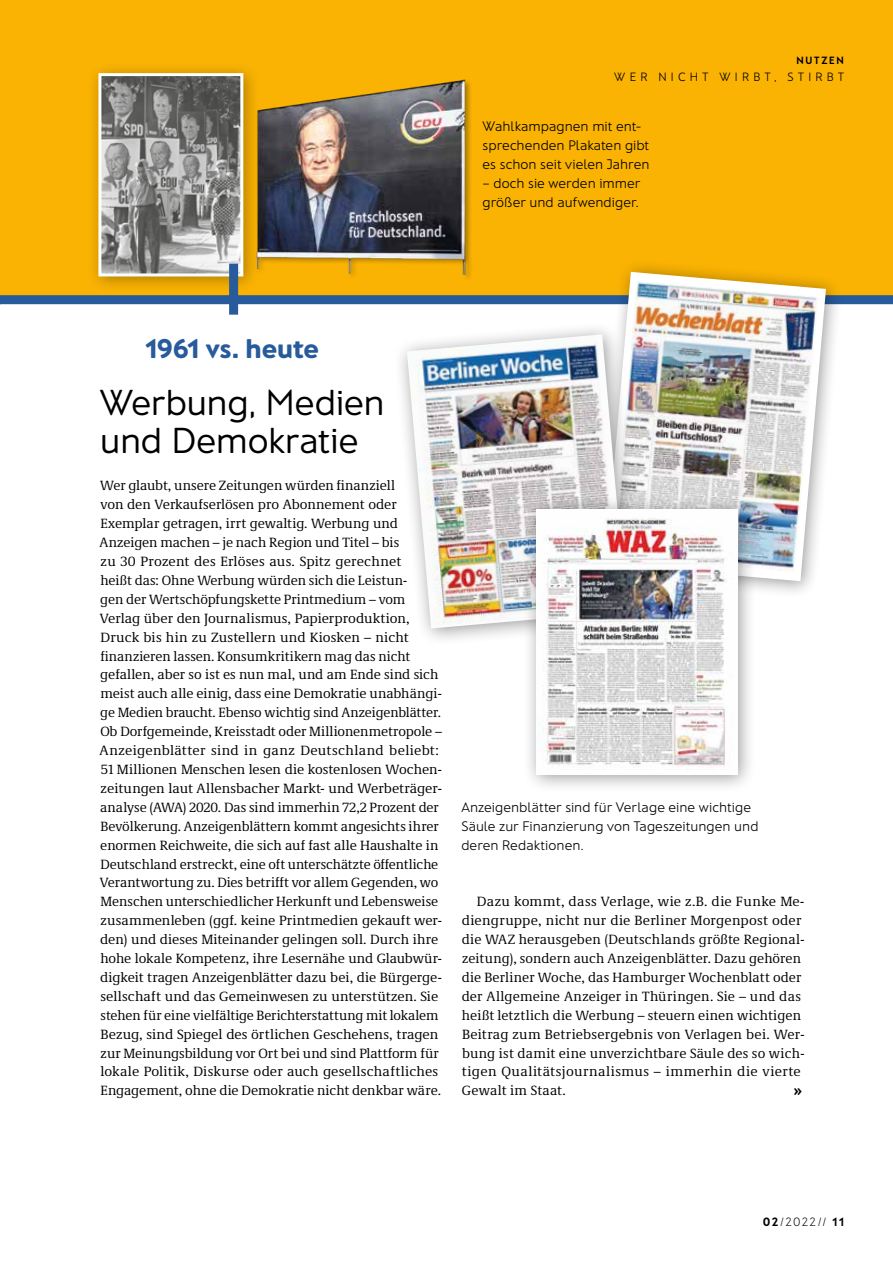
<style>
.page{position:relative;width:893px;height:1263px;background:#fff}
.page>*{position:absolute;margin:0;border:0;box-sizing:border-box;transform-origin:0 0}
.t1{font:300 36px/37.8px "Franz Sans";letter-spacing:-.01em;color:#000}
.t2{font:800 27px "Franz Sans";letter-spacing:-.01em;color:#275b9b}
.t3{font:13.8px/18.9px "Demos Next Pro";letter-spacing:.005em;color:#000}
.t4{font:300 13.8px/18.9px "Franz Sans";color:#000}
.t5{font:700 13.8px "Franz Sans";color:#000}
.t6{font:300 12px "Franz Sans";letter-spacing:.36em;color:#000}
.t7{font:200 12px "Franz Sans";color:#000}
.t8{font:700 10.5px "Franz Sans";letter-spacing:.175em;color:#000}
.s1{font-weight:700}
</style>
<div class="page">
<div style="left:0;top:0;width:893px;height:295px;background:#fab303"></div>
<hr style="left:0;top:679px;width:1px;height:584px;background:#d4d9ec">
<img style="left:0;top:916px;width:1px;height:347px">
<div style="left:0;top:295px;width:893px;height:9px;background:#275b9b"></div>
<div style="left:593px;top:259px;width:251px;height:340px;background:#000;opacity:.4"></div>
<svg style="left:605px;top:272px;width:221px;height:309px"></svg>
<img style="left:613px;top:281px;width:206px;height:291px">
<div style="left:394px;top:321px;width:251px;height:326px;background:#000;opacity:.4"></div>
<img style="left:407px;top:334px;width:219px;height:294px">
<div style="left:522px;top:495px;width:234px;height:298px;background:#000;opacity:.4"></div>
<img style="left:536px;top:510px;width:201px;height:264px">
<div style="left:87px;top:62px;width:174px;height:232px;background:#000;opacity:.3"></div>
<img style="left:102px;top:77px;width:137px;height:195px">
<div style="left:98px;top:73px;width:145px;height:203px;border:3px solid #fff"></div>
<div style="left:255px;top:79px;width:218px;height:203px;background:#fab303"></div>
<img style="left:249px;top:75px;width:222px;height:200px">
<div style="left:229px;top:264px;width:9px;height:51px;background:#275b9b"></div>
<p class="t8" style="left:796px;top:55px;width:49px">NUTZEN</p>
<p class="t6" style="left:614px;top:70px;width:231px">WER NICHT WIRBT, STIRBT</p>
<p class="t4" style="left:483px;top:117px;width:168px">Wahlkampagnen mit ent&shy;sprechenden Plakaten gibt es schon seit vielen Jahren</p>
<p class="t4" style="left:483px;top:174px;width:159px">– doch sie werden immer größer und aufwendiger.</p>
<h2 class="t2" style="left:145px;top:333px;width:175px">1961 vs. heute</h2>
<h1 class="t1" style="left:100px;top:383px;width:286px">Werbung, Medien und Demokratie</h1>
<p class="t3" style="left:100px;top:476px;width:344px">Wer glaubt, unsere Zeitungen würden finanziell<br>von den Verkaufserlösen pro Abonnement oder Exemplar getragen, irrt gewaltig. Werbung und Anzeigen machen – je nach Region und Titel – bis<br>zu 30 Prozent des Erlöses aus. Spitz gerechnet<br>heißt das: Ohne Werbung würden sich die Leistun-<br>gen der Wertschöpfungskette Printmedium – vom Verlag über den Journalismus, Papierproduktion, Druck bis hin zu Zustellern und Kiosken – nicht finanzieren lassen. Konsumkritikern mag das nicht gefallen, aber so ist es nun mal, und am Ende sind sich meist auch alle einig, dass eine Demokratie unabhängi&shy;ge Medien braucht. Ebenso wichtig sind Anzeigenblätter.<br>Ob Dorfgemeinde, Kreisstadt oder Millionenmetropole – Anzeigenblätter sind in ganz Deutschland beliebt:<br>51 Millionen Menschen lesen die kostenlosen Wochen&shy;zeitungen laut Allensbacher Markt- und Werbeträger&shy;analyse (AWA) 2020. Das sind immerhin 72,2 Prozent der Bevölkerung. Anzeigenblättern kommt angesichts ihrer enormen Reichweite, die sich auf fast alle Haushalte in Deutschland erstreckt, eine oft unterschätzte öffentliche Verantwortung zu. Dies betrifft vor allem Gegenden, wo Menschen unterschiedlicher Herkunft und Lebensweise zusammenleben (ggf. keine Printmedien gekauft wer&shy;den) und dieses Miteinander gelingen soll. Durch ihre hohe lokale Kompetenz, ihre Lesernähe und Glaubwür&shy;digkeit tragen Anzeigenblätter dazu bei, die Bürgerge&shy;sellschaft und das Gemeinwesen zu unterstützen. Sie stehen für eine vielfältige Berichterstattung mit lokalem Bezug, sind Spiegel des örtlichen Geschehens, tragen zur Meinungsbildung vor Ort bei und sind Plattform für lokale Politik, Diskurse oder auch gesellschaftliches Engagement, ohne die Demokratie nicht denkbar wäre.</p>
<p class="t4" style="left:461px;top:797px;width:299px">Anzeigenblätter sind für Verlage eine wichtige<br>Säule zur Finanzierung von Tageszeitungen und deren Redaktionen.</p>
<p class="t3" style="left:462px;top:891px;width:344px;text-indent:15px">Dazu kommt, dass Verlage, wie z.B. die Funke Me&shy;diengruppe, nicht nur die Berliner Morgenpost oder die WAZ herausgeben (Deutschlands größte Regional&shy;zeitung), sondern auch Anzeigenblätter. Dazu gehören die Berliner Woche, das Hamburger Wochenblatt oder der Allgemeine Anzeiger in Thüringen. Sie – und das heißt letztlich die Werbung – steuern einen wichtigen Beitrag zum Betriebsergebnis von Verlagen bei. Wer&shy;bung ist damit eine unverzichtbare Säule des so wich&shy;tigen Qualitätsjournalismus – immerhin die vierte Gewalt im Staat.</p>
<p class="t5" style="left:793px;top:1083px;width:11px">»</p>
<p class="t7" style="left:763px;top:1215px;width:83px"><span class="s1">02</span>/2022// <span class="s1">11</span></p>
</div>
